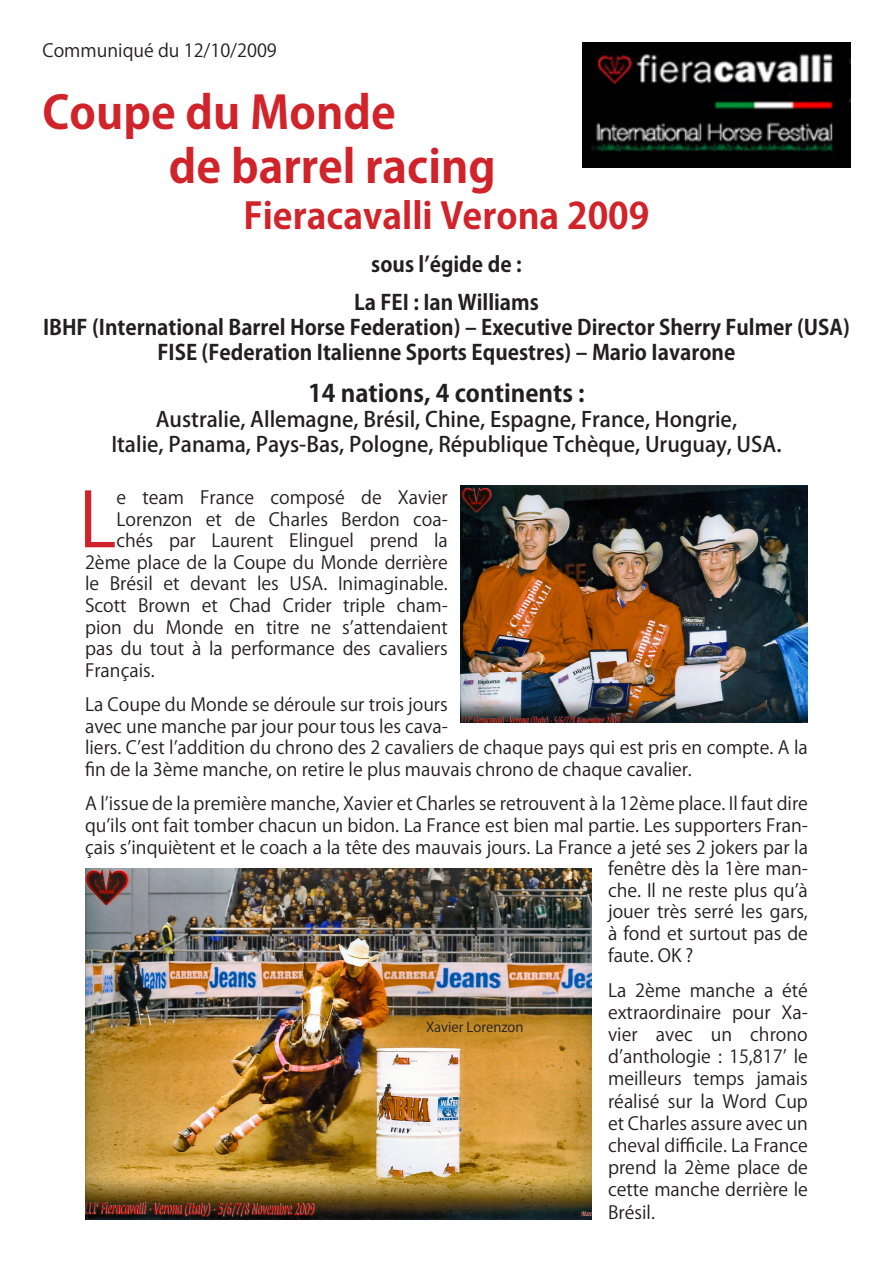
<style>
.page{position:relative;width:893px;height:1263px;background:#fff}
.page>*{position:absolute;margin:0;border:0;box-sizing:border-box;transform-origin:0 0}
.t1{font:74.7px "Koz Go Pro";color:#d1232a}
.t2{font:700 45px/54px "Koz Go Pro";color:#d1232a}
.t3{font:700 36px "Koz Go Pro";color:#d1232a}
.t4{font:700 24px "Koz Go Pro";color:#231f20}
.t5{font:700 21px "Koz Go Pro";color:#231f20}
.t6{font:500 21px/25.2px "Koz Go Pro";color:#231f20;text-align:center}
.t7{font:18px/22.2px "Koz Go Pro";color:#231f20}
.t8{font:13.5px "Koz Go Pro";color:#231f20}
</style>
<div class="page">
<img style="left:461px;top:486px;width:346px;height:236px">
<img style="left:85px;top:869px;width:506px;height:351px">
<img style="left:583px;top:43px;width:267px;height:125px">
<p class="t7" style="left:43px;top:40px;width:236px">Communiqué du 12/10/2009</p>
<p class="t2" style="left:169px;top:88px;width:328px;text-indent:-126px">Coupe du Monde<br>de barrel racing</p>
<p class="t3" style="left:244px;top:192px;width:407px">Fieracavalli Verona 2009</p>
<p class="t5" style="left:371px;top:251px;width:152px">sous l’égide de :</p>
<p class="t5" style="left:354px;top:289px;width:186px">La FEI : Ian Williams</p>
<p class="t5" style="left:43px;top:314px;width:808px">IBHF (International Barrel Horse Federation) – Executive Director Sherry Fulmer (USA)</p>
<p class="t5" style="left:158px;top:339px;width:579px">FISE (Federation Italienne Sports Equestres) – Mario Iavarone</p>
<p class="t4" style="left:308px;top:378px;width:278px">14 nations, 4 continents :</p>
<p class="t6" style="left:111px;top:408px;width:672px">Australie, Allemagne, Brésil, Chine, Espagne, France, Hongrie,<br>Italie, Panama, Pays-Bas, Pologne, République Tchèque, Uruguay, USA.</p>
<p class="t1" style="left:79px;top:471px;width:39px">L</p>
<p class="t7" style="left:116px;top:487px;width:333px">e team France composé de Xavier</p>
<p class="t7" style="left:116px;top:508px;width:333px">Lorenzon et de Charles Berdon coa-</p>
<p class="t7" style="left:116px;top:530px;width:333px">chés par Laurent Elinguel prend la</p>
<p class="t7" style="left:85px;top:552px;width:364px">2ème place de la Coupe du Monde derrière</p>
<p class="t7" style="left:85px;top:573px;width:364px">le Brésil et devant les USA. Inimaginable.</p>
<p class="t7" style="left:85px;top:595px;width:364px">Scott Brown et Chad Crider triple cham-</p>
<p class="t7" style="left:85px;top:616px;width:364px">pion du Monde en titre ne s’attendaient</p>
<p class="t7" style="left:85px;top:638px;width:364px">pas du tout à la performance des cavaliers</p>
<p class="t7" style="left:85px;top:660px;width:71px">Français.</p>
<p class="t7" style="left:85px;top:694px;width:724px;line-height:21.6px">La Coupe du Monde se déroule sur trois jours<br>avec une manche par jour pour tous les cava-<br>liers. C’est l’addition du chrono des 2 cavaliers de chaque pays qui est pris en compte. A la fin de la 3ème manche, on retire le plus mauvais chrono de chaque cavalier.</p>
<p class="t7" style="left:85px;top:793px;width:724px">A l’issue de la première manche, Xavier et Charles se retrouvent à la 12ème place. Il faut dire</p>
<p class="t7" style="left:85px;top:815px;width:724px">qu’ils ont fait tomber chacun un bidon. La France est bien mal partie. Les supporters Fran-</p>
<p class="t7" style="left:85px;top:836px;width:724px">çais s’inquiètent et le coach a la tête des mauvais jours. La France a jeté ses 2 jokers par la</p>
<p class="t7" style="left:608px;top:858px;width:201px">fenêtre dès la 1ère man-</p>
<p class="t7" style="left:608px;top:880px;width:201px">che. Il ne reste plus qu’à</p>
<p class="t7" style="left:608px;top:901px;width:201px">jouer très serré les gars,</p>
<p class="t7" style="left:608px;top:923px;width:201px">à fond et surtout pas de</p>
<p class="t7" style="left:608px;top:944px;width:87px">faute. OK ?</p>
<p class="t7" style="left:608px;top:979px;width:201px;text-align:justify">La 2ème manche a été extraordinaire pour Xa&shy;vier avec un chrono d’anthologie : 15,817’ le meilleurs temps jamais réalisé sur la Word Cup et Charles assure avec un cheval difficile. La France prend la 2ème place de cette manche derrière le Brésil.</p>
<p class="t8" style="left:426px;top:1019px;width:99px">Xavier Lorenzon</p>
</div>
